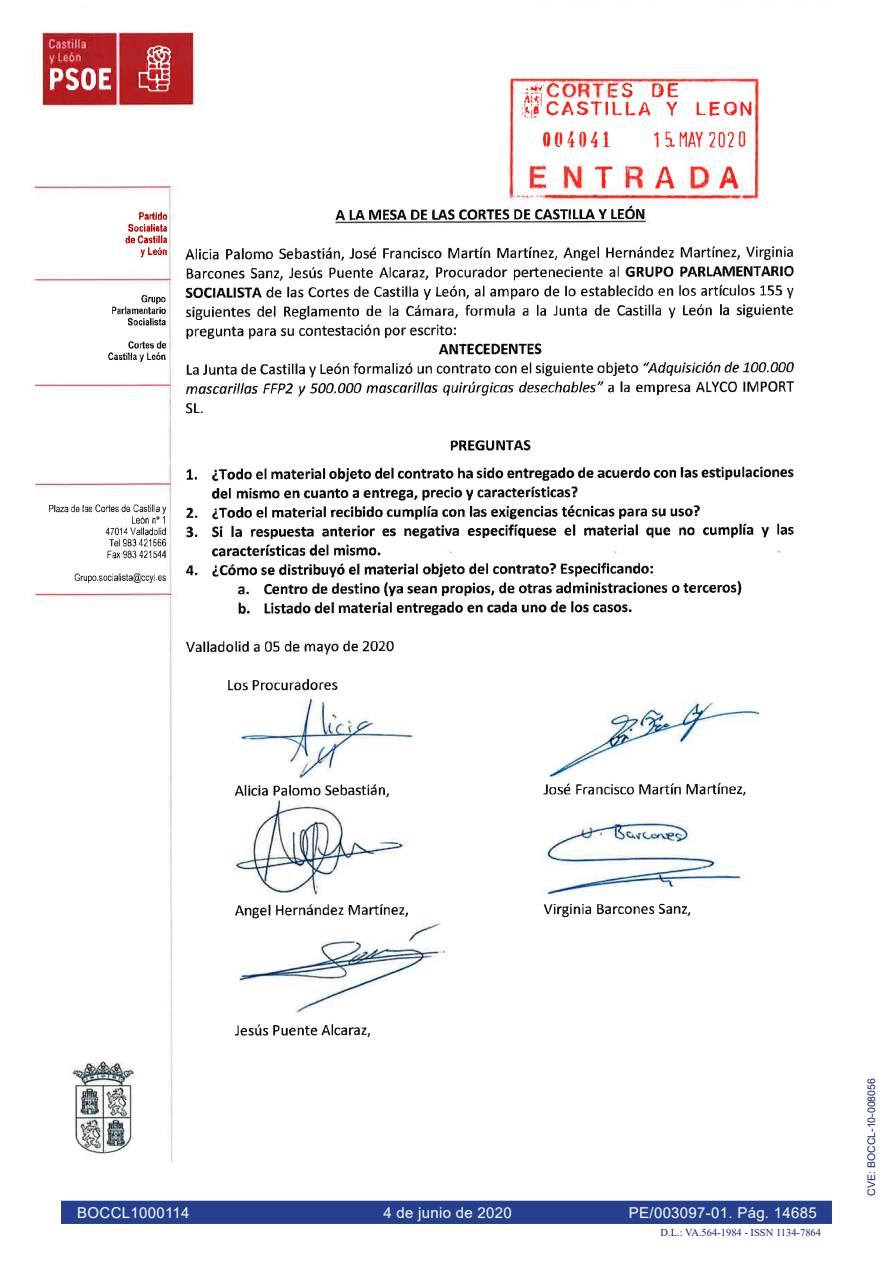
<style>
.page{position:relative;width:893px;height:1263px;background:#fff}
.page>*{position:absolute;margin:0;border:0;box-sizing:border-box;transform-origin:0 0}
.E_CVE{font:15px "Arial";letter-spacing:.02em;color:#fff}
.t1{font:10.5px "Times New Roman";color:#132477}
.t2{font:10.5px "Arial";color:#132477}
</style>
<div class="page">
<div style="left:60px;top:1200px;width:773px;height:25px;background:#25408f"></div>
<div style="left:60px;top:1199px;width:773px;height:26px;border:2px solid #fff"></div>
<img style="left:32px;top:32px;width:801px;height:1168px">
<img style="left:50px;top:40px;width:121px;height:52px">
<img style="left:521px;top:83px;width:8px;height:35px">
<img style="left:529px;top:83px;width:225px;height:106px">
<img style="left:48px;top:205px;width:747px;height:831px">
<p class="E_CVE" style="left:77px;top:1202px;width:114px">BOCCL1000114</p>
<p class="E_CVE" style="left:383px;top:1202px;width:130px">4 de junio de 2020</p>
<p class="E_CVE" style="left:629px;top:1202px;width:189px">PE/003097-01. Pág. 14685</p>
<p class="t1" style="left:661px;top:1225px;width:162px">D.L.: VA.564-1984 - ISSN 1134-7864</p>
<p class="t2" style="left:864px;top:1195px;width:119px;rotate:-90deg">CVE: BOCCL-10-008056</p>
</div>
